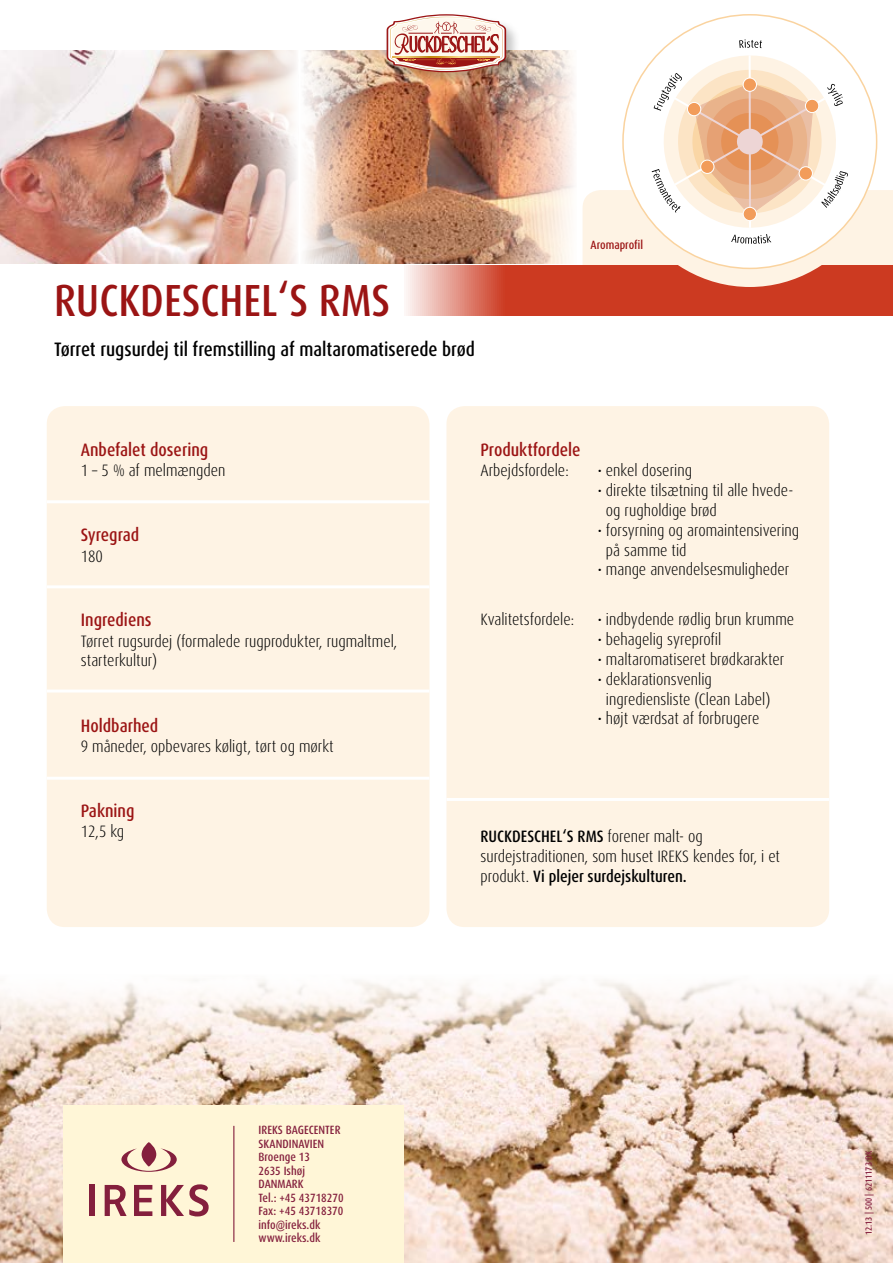
<style>
.page{position:relative;width:893px;height:1263px;background:#fff}
.page>*{position:absolute;margin:0;border:0;box-sizing:border-box;transform-origin:0 0}
.t1{font:500 condensed 45px "Dax Pro";color:#9b1414}
.t2{font:500 condensed 19.5px "Dax Pro";color:#000}
.t3{font:500 condensed 18px "Dax Pro";color:#9b1414}
.t4{font:300 condensed 16.5px/19.8px "Dax Pro";color:#000}
.t5{font:500 condensed 12px/13.5px "Dax Pro";color:#841f3d}
.t6{font:500 condensed 12px "Dax Pro";color:#9b1414}
.t7{font:500 condensed 9px "Dax Pro";color:#841f3d}
.s1{font-weight:500}
</style>
<div class="page">
<img style="left:0;top:980px;width:893px;height:283px">
<img style="left:0;top:51px;width:228px;height:212px">
<img style="left:373px;top:51px;width:112px;height:212px">
<img style="left:485px;top:50px;width:89px;height:214px">
<svg style="left:228px;top:50px;width:69px;height:214px;background:#d8beb6"></svg>
<svg style="left:303px;top:50px;width:70px;height:214px;background:#debeac"></svg>
<div style="left:384px;top:12px;width:137px;height:74px;background:#000;opacity:.23"></div>
<img style="left:386px;top:14px;width:121px;height:59px">
<svg style="left:393px;top:56px;width:107px;height:1px"></svg>
<svg style="left:406px;top:266px;width:487px;height:50px;background:#d2543e"></svg>
<div style="left:446px;top:406px;width:383px;height:521px;background:#fef3e4;border-radius:18px"></div>
<div style="left:47px;top:406px;width:382px;height:521px;background:#fef3e4;border-radius:18px"></div>
<hr style="left:47px;top:500px;width:382px;height:3px;background:#fff">
<hr style="left:47px;top:585px;width:382px;height:3px;background:#fff">
<hr style="left:47px;top:689px;width:382px;height:3px;background:#fff">
<hr style="left:47px;top:777px;width:382px;height:3px;background:#fff">
<hr style="left:446px;top:798px;width:383px;height:3px;background:#fff">
<div style="left:64px;top:1106px;width:340px;height:157px;background:#fff6d7"></div>
<div style="left:90px;top:1185px;width:5px;height:31px;background:#841f3d"></div>
<svg style="left:105px;top:1185px;width:22px;height:31px"></svg>
<svg style="left:134px;top:1185px;width:18px;height:31px"></svg>
<svg style="left:161px;top:1184px;width:48px;height:32px"></svg>
<svg style="left:121px;top:1142px;width:56px;height:30px"></svg>
<hr style="left:233px;top:1126px;width:1px;height:116px;background:#841f3d">
<svg style="left:583px;top:39px;width:310px;height:248px"></svg>
<h1 class="t1" style="left:54px;top:271px;width:338px">RUCKDESCHEL‘S RMS</h1>
<p class="t2" style="left:54px;top:336px;width:423px">Tørret rugsurdej til fremstilling af maltaromatiserede brød</p>
<p class="t6" style="left:590px;top:238px;width:54px">Aromaprofil</p>
<p class="t3" style="left:81px;top:439px;width:129px">Anbefalet dosering</p>
<p class="t4" style="left:81px;top:461px;width:146px">1 – 5 % af melmængden</p>
<p class="t3" style="left:81px;top:524px;width:60px">Syregrad</p>
<p class="t4" style="left:81px;top:546px;width:24px">180</p>
<p class="t3" style="left:480px;top:439px;width:102px">Produktfordele</p>
<p class="t4" style="left:480px;top:461px;width:90px">Arbejdsfordele:</p>
<p class="t4" style="left:597px;top:461px;width:96px">• enkel dosering</p>
<p class="t4" style="left:606px;top:481px;width:189px;text-indent:-8px">• direkte tilsætning til alle hvede&shy;og rugholdige brød</p>
<p class="t4" style="left:606px;top:520px;width:195px;text-indent:-8px">• forsyrning og aromaintensivering på samme tid</p>
<p class="t4" style="left:597px;top:560px;width:193px">• mange anvendelsesmuligheder</p>
<p class="t3" style="left:81px;top:609px;width:72px">Ingrediens</p>
<p class="t4" style="left:81px;top:631px;width:318px">Tørret rugsurdej (formalede rugprodukter, rugmaltmel, starterkultur)</p>
<p class="t3" style="left:81px;top:714px;width:79px">Holdbarhed</p>
<p class="t4" style="left:81px;top:736px;width:254px">9 måneder, opbevares køligt, tørt og mørkt</p>
<p class="t3" style="left:81px;top:799px;width:55px">Pakning</p>
<p class="t4" style="left:81px;top:821px;width:45px">12,5 kg</p>
<p class="t4" style="left:480px;top:610px;width:95px">Kvalitetsfordele:</p>
<p class="t4" style="left:597px;top:610px;width:198px">• indbydende rødlig brun krumme</p>
<p class="t4" style="left:597px;top:630px;width:125px">• behagelig syreprofil</p>
<p class="t4" style="left:597px;top:649px;width:188px">• maltaromatiseret brødkarakter</p>
<p class="t4" style="left:606px;top:669px;width:166px;text-indent:-8px">• deklarationsvenlig ingrediensliste (Clean Label)</p>
<p class="t4" style="left:597px;top:709px;width:164px">• højt værdsat af forbrugere</p>
<p class="t4" style="left:480px;top:827px;width:301px"><span class="s1">RUCKDESCHEL‘S RMS</span> forener malt- og surdejstraditionen, som huset IREKS kendes for, i et produkt. <span class="s1">Vi plejer surdejskulturen.</span></p>
<p class="t5" style="left:259px;top:1123px;width:87px">IREKS BAGECENTER<br>SKANDINAVIEN<br>Broenge 13<br>2635 Ishøj<br>DANMARK<br>Tel.: +45 43718270<br>Fax: +45 43718370 info@ireks.dk www.ireks.dk</p>
<p class="t7" style="left:863px;top:1235px;width:86px;rotate:-90deg">12.13 | 500 | 6211173 DK</p>
</div>
